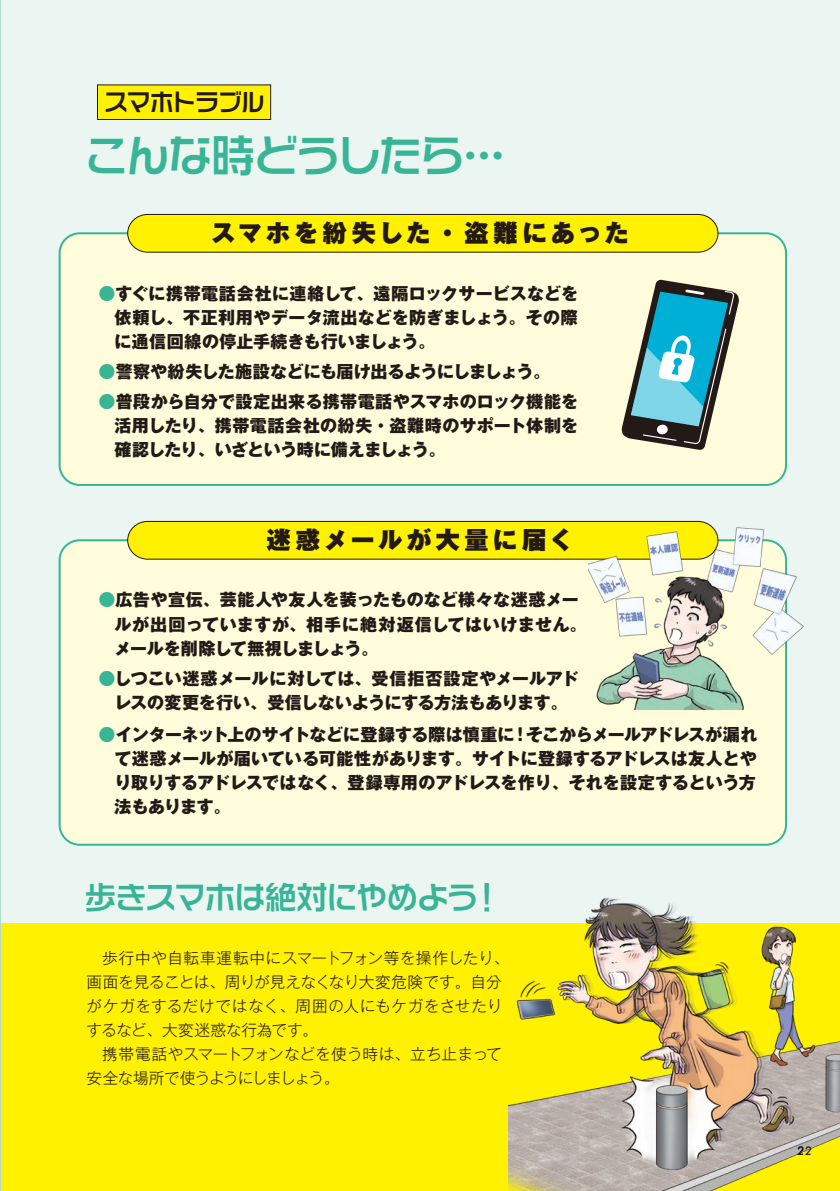
<style>
.page{position:relative;width:840px;height:1191px;background:#fff}
.page>*{position:absolute;margin:0;border:0;box-sizing:border-box;transform-origin:0 0}
.t1{font:700 43.8px "Logo G Std";letter-spacing:-.045em;color:#37b595}
.t2{font:700 31.2px "Logo G Std";letter-spacing:-.03em;color:#37b595}
.t3{font:900 24px "Gothic MB101 Pr 5";letter-spacing:.18em;color:#231916}
.t4{font:700 24px "Logo G Std";letter-spacing:-.045em;color:#231916}
.t5{font:800 17px/24px "Gothic MB101 Pr 5";color:#231916;text-align:justify}
.t6{font:800 17px/24px "Gothic MB101 Pr 5";letter-spacing:.02em;color:#231916}
.t7{font:800 17px "Gothic MB101 Pr 5";letter-spacing:-.02em;color:#231916}
.t8{font:300 15.6px/24px "Gothic MB101 Pr 5";color:#231916}
.t9{font:italic 500 11.4px "Futura";color:#231916}
.s1{color:#37b595}
</style>
<div class="page">
<div style="left:0;top:0;width:839px;height:1191px;background:#ebf5f1"></div>
<div style="left:0;top:923px;width:839px;height:268px;background:#fff100"></div>
<div style="left:60px;top:540px;width:725px;height:304px;background:#fffcdb;border-radius:20px"></div>
<img style="left:508px;top:842px;width:331px;height:349px">
<div style="left:60px;top:233px;width:725px;height:252px;background:#fffcdb;border-radius:20px"></div>
<div style="left:59px;top:232px;width:727px;height:254px;border:2px solid #37b595;border-radius:20px"></div>
<div style="left:97px;top:85px;width:173px;height:34px;background:#fff100"></div>
<div style="left:97px;top:84px;width:174px;height:36px;border:1px solid #231916"></div>
<hr style="left:0;top:0;width:1px;height:1191px;background:#b1dbca">
<svg style="left:127px;top:213px;width:591px;height:40px"></svg>
<svg style="left:127px;top:520px;width:580px;height:40px"></svg>
<svg style="left:621px;top:279px;width:118px;height:171px"></svg>
<img style="left:588px;top:523px;width:216px;height:186px">
<h3 class="t4" style="left:104px;top:86px;width:163px">スマホトラブル</h3>
<h1 class="t1" style="left:85px;top:125px;width:422px">こんな時どうしたら…</h1>
<h3 class="t3" style="left:211px;top:213px;width:419px">スマホを紛失した・盗難にあった</h3>
<p class="t5" style="left:114px;top:280px;width:465px;text-indent:-16px"><span class="s1">●</span>すぐに携帯電話会社に連絡して、遠隔ロックサービスなどを依頼し、不正利用やデータ流出などを防ぎましょう。その際に通信回線の停止手続きも行いましょう。</p>
<p class="t7" style="left:98px;top:357px;width:453px"><span class="s1">●</span>警察や紛失した施設などにも届け出るようにしましょう。</p>
<p class="t5" style="left:114px;top:388px;width:465px;text-indent:-16px"><span class="s1">●</span>普段から自分で設定出来る携帯電話やスマホのロック機能を活用したり、携帯電話会社の紛失・盗難時のサポート体制を確認したり、いざという時に備えましょう。</p>
<h3 class="t3" style="left:266px;top:520px;width:308px">迷惑メールが大量に届く</h3>
<p class="t6" style="left:114px;top:587px;width:473px;text-indent:-16px"><span class="s1">●</span>広告や宣伝、芸能人や友人を装ったものなど様々な迷惑メールが出回っていますが、相手に絶対返信してはいけません。メールを削除して無視しましょう。</p>
<p class="t5" style="left:98px;top:665px;width:481px;text-align:center"><span class="s1">●</span>しつこい迷惑メールに対しては、受信拒否設定やメールアドレスの変更を行い、受信しないようにする方法もあります。</p>
<p class="t5" style="left:114px;top:721px;width:644px;text-indent:-16px"><span class="s1">●</span>インターネット上のサイトなどに登録する際は慎重に！そこからメールアドレスが漏れて迷惑メールが届いている可能性があります。サイトに登録するアドレスは友人とやり取りするアドレスではなく、登録専用のアドレスを作り、それを設定するという方法もあります。</p>
<h2 class="t2" style="left:85px;top:876px;width:419px">歩きスマホは絶対にやめよう！</h2>
<p class="t8" style="left:86px;top:944px;width:424px">　歩行中や自転車運転中にスマートフォン等を操作したり、画面を見ることは、周りが見えなくなり大変危険です。自分がケガをするだけではなく、周囲の人にもケガをさせたりするなど、大変迷惑な行為です。<br>　携帯電話やスマートフォンなどを使う時は、立ち止まって安全な場所で使うようにしましょう。</p>
<p class="t9" style="left:796px;top:1142px;width:16px">22</p>
</div>
